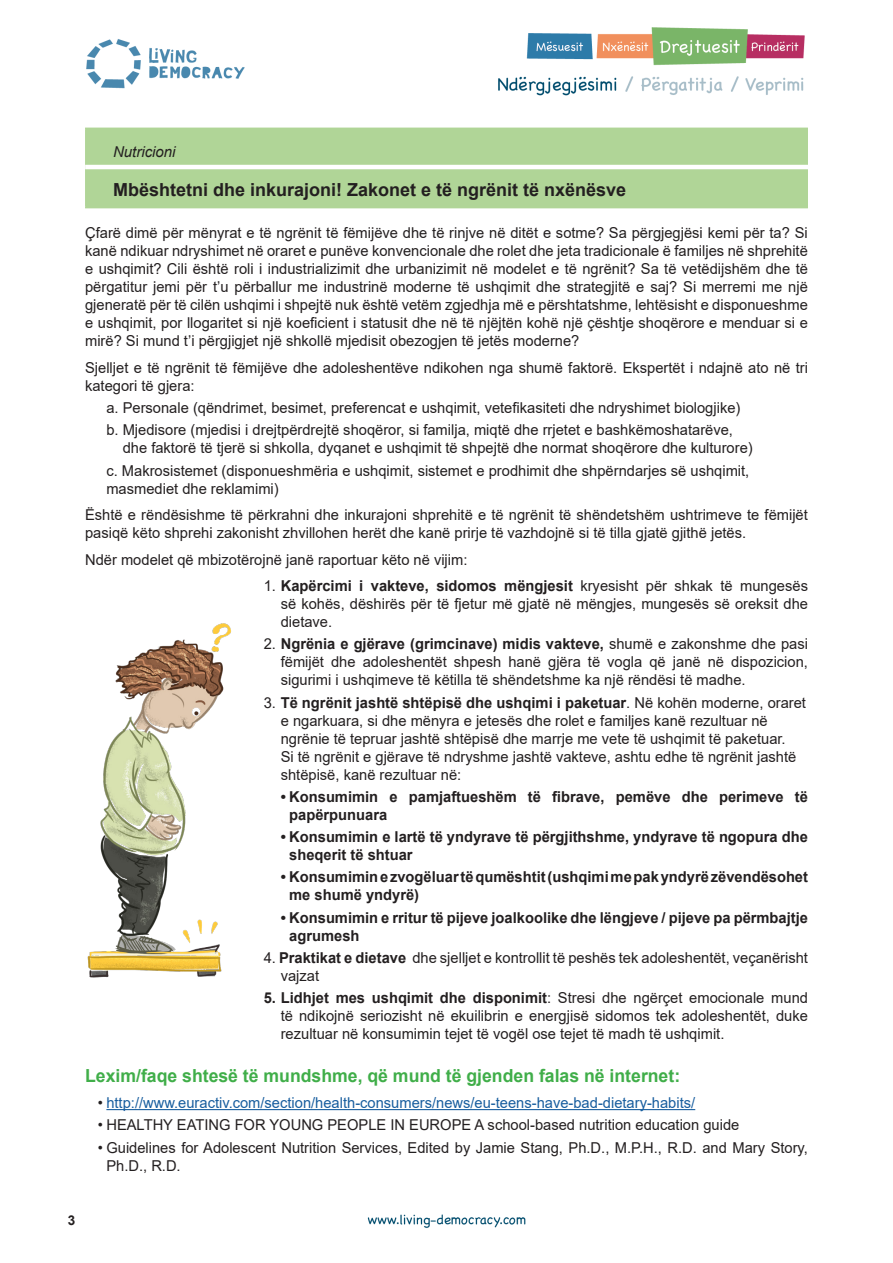
<style>
.page{position:relative;width:893px;height:1263px;background:#fff}
.page>*{position:absolute;margin:0;border:0;box-sizing:border-box;transform-origin:0 0}
.t1{font:700 18px "Arial";color:#40ae49}
.t2{font:700 18px "Arial";color:#231f20}
.t3{font:15px/18px "Arial";color:#231f20}
.t4{font:700 15px/18px "Arial";color:#231f20}
.t5{font:15px "Arial";color:#175d9e}
.t6{font:italic 15px "Arial";color:#231f20}
.t7{font:700 13.5px "Arial";color:#231f20}
.s1{font-weight:700}
.s2{color:#231f20}
</style>
<div class="page">
<img style="left:85px;top:27px;width:723px;height:1201px">
<div style="left:86px;top:128px;width:721px;height:80px;background:#b0d597"></div>
<hr style="left:85px;top:128px;width:723px;height:1px;background:#b0d597">
<hr style="left:85px;top:129px;width:2px;height:78px;background:#b0d597">
<hr style="left:806px;top:129px;width:2px;height:78px;background:#b0d597">
<hr style="left:85px;top:207px;width:723px;height:1px;background:#b0d597">
<hr style="left:106px;top:1109px;width:589px;height:1px;background:#175d9e">
<hr style="left:85px;top:165px;width:723px;height:4px;background:#fff">
<img style="left:85px;top:619px;width:170px;height:370px">
<p class="t6" style="left:113px;top:142px;width:64px">Nutricioni</p>
<p class="t2" style="left:113px;top:177px;width:515px">Mbështetni dhe inkurajoni! Zakonet e të ngrënit të nxënësve</p>
<p class="t3" style="left:85px;top:224px;width:724px;text-align:justify">Çfarë dimë për mënyrat e të ngrënit të fëmijëve dhe të rinjve në ditët e sotme? Sa përgjegjësi kemi për ta? Si kanë ndikuar ndryshimet në oraret e punëve konvencionale dhe rolet dhe jeta tradicionale ë familjes në shprehitë e ushqimit? Cili është roli i industrializimit dhe urbanizimit në modelet e të ngrënit? Sa të vetëdijshëm dhe të përgatitur jemi për t’u përballur me industrinë moderne të ushqimit dhe strategjitë e saj? Si merremi me një gjeneratë për të cilën ushqimi i shpejtë nuk është vetëm zgjedhja më e përshtatshme, lehtësisht e disponueshme e ushqimit, por llogaritet si një koeficient i statusit dhe në të njëjtën kohë një çështje shoqërore e menduar si e mirë? Si mund t’i përgjigjet një shkollë mjedisit obezogjen të jetës moderne?</p>
<p class="t3" style="left:85px;top:358px;width:724px">Sjelljet e të ngrënit të fëmijëve dhe adoleshentëve ndikohen nga shumë faktorë. Ekspertët i ndajnë ato në tri kategori të gjera:</p>
<p class="t3" style="left:106px;top:399px;width:635px">a. Personale (qëndrimet, besimet, preferencat e ushqimit, vetefikasiteti dhe ndryshimet biologjike)</p>
<p class="t3" style="left:123px;top:421px;width:631px;text-indent:-16px">b. Mjedisore (mjedisi i drejtpërdrejtë shoqëror, si familja, miqtë dhe rrjetet e bashkëmoshatarëve, dhe faktorë të tjerë si shkolla, dyqanet e ushqimit të shpejtë dhe normat shoqërore dhe kulturore)</p>
<p class="t3" style="left:106px;top:461px;width:644px">c. Makrosistemet (disponueshmëria e ushqimit, sistemet e prodhimit dhe shpërndarjes së ushqimit, masmediet dhe reklamimi)</p>
<p class="t3" style="left:85px;top:506px;width:724px">Është e rëndësishme të përkrahni dhe inkurajoni shprehitë e të ngrënit të shëndetshëm ushtrimeve te fëmijët pasiqë këto shprehi zakonisht zhvillohen herët dhe kanë prirje të vazhdojnë si të tilla gjatë gjithë jetës.</p>
<p class="t3" style="left:85px;top:550px;width:384px">Ndër modelet që mbizotërojnë janë raportuar këto në vijim:</p>
<p class="t3" style="left:281px;top:577px;width:529px;text-align:justify;text-indent:-17px">1. <span class="s1">Kapërcimi i vakteve, sidomos mëngjesit</span> kryesisht për shkak të mungesës së kohës, dëshirës për të fjetur më gjatë në mëngjes, mungesës së oreksit dhe dietave.</p>
<p class="t3" style="left:281px;top:635px;width:529px;text-align:justify;text-indent:-17px">2. <span class="s1">Ngrënia e gjërave (grimcinave) midis vakteve,</span> shumë e zakonshme dhe pasi fëmijët dhe adoleshentët shpesh hanë gjëra të vogla që janë në dispozicion, sigurimi i ushqimeve të këtilla të shëndetshme ka një rëndësi të madhe.</p>
<p class="t3" style="left:281px;top:693px;width:527px;text-indent:-17px">3. <span class="s1">Të ngrënit jashtë shtëpisë dhe ushqimi i paketuar</span>. Në kohën moderne, oraret e ngarkuara, si dhe mënyra e jetesës dhe rolet e familjes kanë rezultuar në ngrënie të tepruar jashtë shtëpisë dhe marrje me vete të ushqimit të paketuar.<br>Si të ngrënit e gjërave të ndryshme jashtë vakteve, ashtu edhe të ngrënit jashtë shtëpisë, kanë rezultuar në:</p>
<p class="t4" style="left:289px;top:788px;width:520px;text-indent:-9px">• Konsumimin e pamjaftueshëm të fibrave, pemëve dhe perimeve të papërpunuara</p>
<p class="t4" style="left:289px;top:828px;width:520px;text-indent:-9px">• Konsumimin e lartë të yndyrave të përgjithshme, yndyrave të ngopura dhe sheqerit të shtuar</p>
<p class="t4" style="left:289px;top:868px;width:520px;text-indent:-9px">• Konsumimin e zvogëluar të qumështit (ushqimi me pak yndyrë zëvendësohet me shumë yndyrë)</p>
<p class="t4" style="left:289px;top:909px;width:520px;text-indent:-9px">• Konsumimin e rritur të pijeve joalkoolike dhe lëngjeve / pijeve pa përmbajtje agrumesh</p>
<p class="t3" style="left:281px;top:949px;width:529px;text-indent:-17px">4. <span class="s1">Praktikat e dietave</span> dhe sjelljet e kontrollit të peshës tek adoleshentët, veçanërisht vajzat</p>
<p class="t3" style="left:281px;top:989px;width:529px;text-align:justify;text-indent:-17px"><span class="s1">5. Lidhjet mes ushqimit dhe disponimit</span>: Stresi dhe ngërçet emocionale mund të ndikojnë seriozisht në ekuilibrin e energjisë sidomos tek adoleshentët, duke rezultuar në konsumimin tejet të vogël ose tejet të madh të ushqimit.</p>
<p class="t1" style="left:85px;top:1062px;width:597px">Lexim/faqe shtesë të mundshme, që mund të gjenden falas në internet:</p>
<p class="t5" style="left:98px;top:1092px;width:599px"><span class="s2">•</span> http://www.euractiv.com/section/health-consumers/news/eu-teens-have-bad-dietary-habits/</p>
<p class="t3" style="left:98px;top:1116px;width:643px">• HEALTHY EATING FOR YOUNG PEOPLE IN EUROPE A school-based nutrition education guide</p>
<p class="t3" style="left:106px;top:1138px;width:703px;text-indent:-9px">• Guidelines for Adolescent Nutrition Services, Edited by Jamie Stang, Ph.D., M.P.H., R.D. and Mary Story,<br>Ph.D., R.D.</p>
<p class="t7" style="left:68px;top:1211px;width:9px">3</p>
</div>
